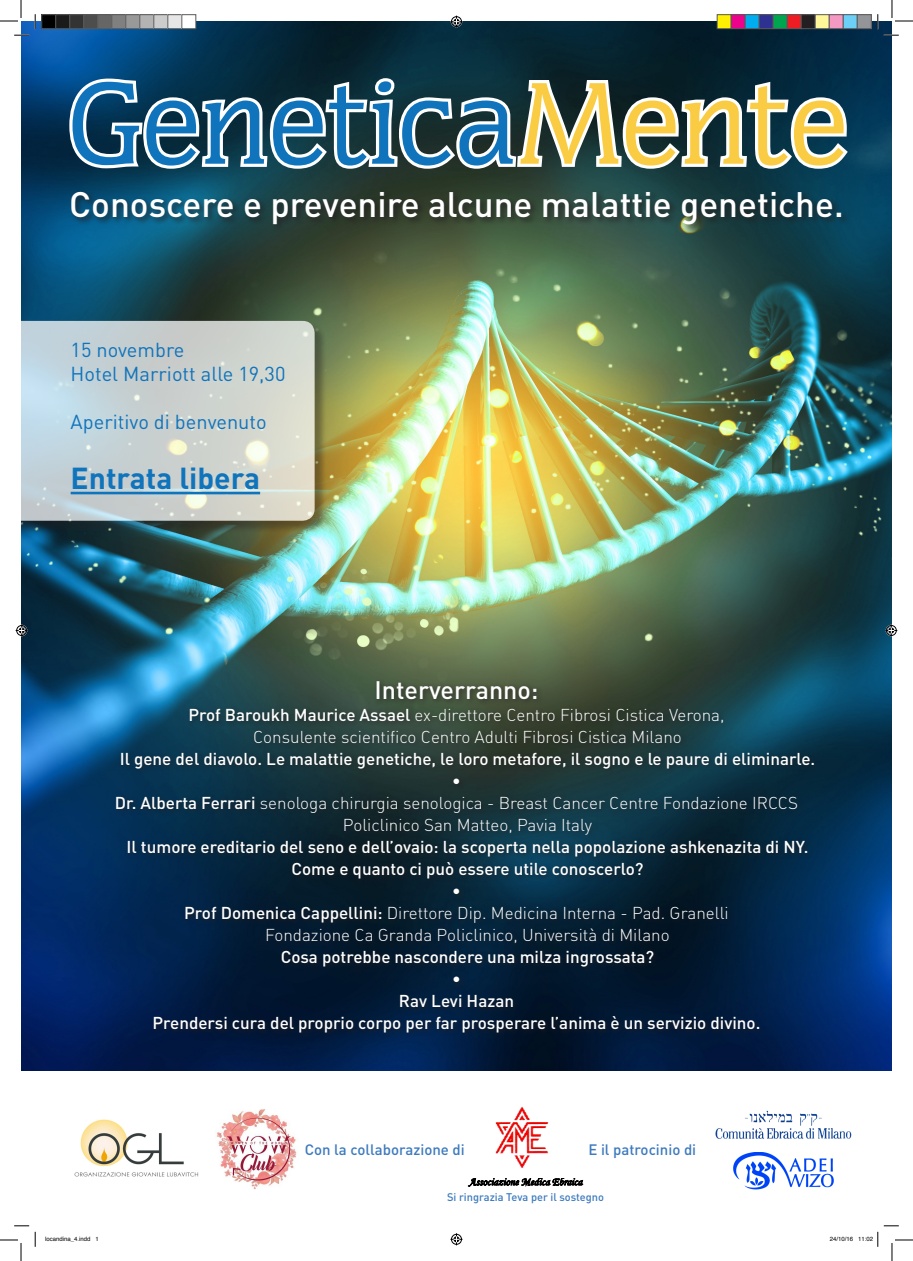
<style>
.page{position:relative;width:913px;height:1261px;background:#fff}
.page>*{position:absolute;margin:0;border:0;box-sizing:border-box;transform-origin:0 0}
.t1{font:131.4px "Cg Congress";color:#1074bc}
.t2{font:500 35px "DIN";color:#fff}
.t3{font:700 30px "DIN";color:#1074bc}
.t4{font:500 25px "DIN";color:#fff}
.t5{font:20px "DIN";color:#1074bc}
.t6{font:17px "DIN Light Alternate";color:#fff}
.t7{font:500 17px "DIN";color:#fff}
.t8{font:500 15px "DIN";color:#3d7abe}
.t9{font:500 11px "DIN";color:#3d7abe}
.t10{font:6px "Helvetica";color:#000}
.s1{color:#facc44}
.s2{font-family:"DIN";font-weight:500}
</style>
<div class="page">
<img style="left:21px;top:21px;width:870px;height:1050px">
<svg style="left:468px;top:1178px;width:115px;height:9px"></svg>
<img style="left:495px;top:1106px;width:54px;height:62px">
<div style="left:113px;top:678px;width:707px;height:362px;background:#231f20;opacity:.75"></div>
<img style="left:217px;top:1109px;width:80px;height:80px">
<img style="left:74px;top:1119px;width:125px;height:58px">
<img style="left:715px;top:1110px;width:137px;height:29px">
<img style="left:733px;top:1153px;width:101px;height:36px">
<div style="left:21px;top:322px;width:306px;height:211px;background:#231f20;opacity:.5"></div>
<svg style="left:21px;top:321px;width:293px;height:200px;background:#cbd4d2"></svg>
<hr style="left:71px;top:492px;width:189px;height:2px;background:#1074bc">
<div style="left:69px;top:189px;width:780px;height:43px;background:#231f20;opacity:.75"></div>
<svg style="left:66px;top:48px;width:786px;height:136px"></svg>
<svg style="left:14px;top:35px;width:15px;height:1px"></svg>
<svg style="left:883px;top:35px;width:15px;height:1px"></svg>
<svg style="left:14px;top:1225px;width:15px;height:2px"></svg>
<svg style="left:35px;top:14px;width:1px;height:15px"></svg>
<svg style="left:35px;top:1232px;width:1px;height:15px"></svg>
<svg style="left:876px;top:14px;width:2px;height:15px"></svg>
<svg style="left:0;top:0;width:22px;height:22px"></svg>
<svg style="left:0;top:1239px;width:22px;height:22px"></svg>
<svg style="left:891px;top:0;width:21px;height:22px"></svg>
<svg style="left:450px;top:16px;width:12px;height:12px"></svg>
<svg style="left:450px;top:1233px;width:12px;height:12px"></svg>
<svg style="left:16px;top:624px;width:12px;height:12px"></svg>
<svg style="left:885px;top:624px;width:12px;height:12px"></svg>
<div style="left:42px;top:15px;width:14px;height:14px;background:#000"></div>
<div style="left:41px;top:14px;width:15px;height:15px;border:1px solid #595959"></div>
<div style="left:56px;top:15px;width:14px;height:14px;background:#1a1a1a"></div>
<div style="left:55px;top:14px;width:15px;height:15px;border:1px solid #595959"></div>
<div style="left:70px;top:15px;width:14px;height:14px;background:#333"></div>
<div style="left:69px;top:14px;width:15px;height:15px;border:1px solid #595959"></div>
<div style="left:84px;top:15px;width:14px;height:14px;background:#4d4d4d"></div>
<div style="left:83px;top:14px;width:15px;height:15px;border:1px solid #595959"></div>
<div style="left:98px;top:15px;width:14px;height:14px;background:#666"></div>
<div style="left:97px;top:14px;width:15px;height:15px;border:1px solid #595959"></div>
<div style="left:112px;top:15px;width:14px;height:14px;background:#808080"></div>
<div style="left:111px;top:14px;width:15px;height:15px;border:1px solid #595959"></div>
<div style="left:126px;top:15px;width:14px;height:14px;background:#999"></div>
<div style="left:125px;top:14px;width:15px;height:15px;border:1px solid #595959"></div>
<div style="left:140px;top:15px;width:14px;height:14px;background:#b3b3b3"></div>
<div style="left:139px;top:14px;width:15px;height:15px;border:1px solid #595959"></div>
<div style="left:154px;top:15px;width:14px;height:14px;background:#ccc"></div>
<div style="left:153px;top:14px;width:15px;height:15px;border:1px solid #595959"></div>
<div style="left:168px;top:15px;width:14px;height:14px;background:#e6e6e6"></div>
<div style="left:167px;top:14px;width:15px;height:15px;border:1px solid #595959"></div>
<div style="left:182px;top:15px;width:14px;height:14px;background:#fff"></div>
<div style="left:181px;top:14px;width:15px;height:15px;border:1px solid #595959"></div>
<div style="left:717px;top:15px;width:14px;height:14px;background:#fff101"></div>
<div style="left:716px;top:14px;width:15px;height:15px;border:1px solid #595959"></div>
<div style="left:731px;top:15px;width:14px;height:14px;background:#ed028c"></div>
<div style="left:730px;top:14px;width:15px;height:15px;border:1px solid #595959"></div>
<div style="left:745px;top:15px;width:14px;height:14px;background:#00aeef"></div>
<div style="left:744px;top:14px;width:15px;height:15px;border:1px solid #595959"></div>
<div style="left:759px;top:15px;width:14px;height:14px;background:#2e3092"></div>
<div style="left:758px;top:14px;width:15px;height:15px;border:1px solid #595959"></div>
<div style="left:773px;top:15px;width:14px;height:14px;background:#00a54f"></div>
<div style="left:772px;top:14px;width:15px;height:15px;border:1px solid #595959"></div>
<div style="left:787px;top:15px;width:14px;height:14px;background:#ee1d23"></div>
<div style="left:786px;top:14px;width:15px;height:15px;border:1px solid #595959"></div>
<div style="left:801px;top:15px;width:14px;height:14px;background:#231f20"></div>
<div style="left:800px;top:14px;width:15px;height:15px;border:1px solid #595959"></div>
<div style="left:815px;top:15px;width:14px;height:14px;background:#fff79a"></div>
<div style="left:814px;top:14px;width:15px;height:15px;border:1px solid #595959"></div>
<div style="left:829px;top:15px;width:14px;height:14px;background:#f499c2"></div>
<div style="left:828px;top:14px;width:15px;height:15px;border:1px solid #595959"></div>
<div style="left:843px;top:15px;width:14px;height:14px;background:#6bcff6"></div>
<div style="left:842px;top:14px;width:15px;height:15px;border:1px solid #595959"></div>
<div style="left:857px;top:15px;width:14px;height:14px;background:#939598"></div>
<div style="left:856px;top:14px;width:15px;height:15px;border:1px solid #595959"></div>
<svg style="left:877px;top:1225px;width:35px;height:36px"></svg>
<p class="t1" style="left:66px;top:39px;width:782px">Genetica<span class="s1">Mente</span></p>
<p class="t2" style="left:69px;top:182px;width:775px">Conoscere e prevenire alcune malattie genetiche.</p>
<p class="t5" style="left:71px;top:337px;width:115px">15 novembre</p>
<p class="t5" style="left:71px;top:361px;width:216px">Hotel Marriott alle 19,30</p>
<p class="t5" style="left:71px;top:409px;width:197px">Aperitivo di benvenuto</p>
<p class="t3" style="left:71px;top:459px;width:191px">Entrata libera</p>
<p class="t4" style="left:374px;top:674px;width:165px">Interverranno:</p>
<p class="t6" style="left:188px;top:705px;width:537px"><span class="s2">Prof Baroukh Maurice Assael</span> ex-direttore Centro Fibrosi Cistica Verona,</p>
<p class="t6" style="left:253px;top:727px;width:430px">Consulente scientifico Centro Adulti Fibrosi Cistica Milano</p>
<p class="t7" style="left:120px;top:748px;width:697px">Il gene del diavolo. Le malattie genetiche, le loro metafore, il sogno e le paure di eliminarle.</p>
<p class="t6" style="left:451px;top:771px;width:11px">•</p>
<p class="t6" style="left:115px;top:793px;width:684px"><span class="s2">Dr. Alberta Ferrari</span> senologa chirurgia senologica - Breast Cancer Centre Fondazione IRCCS</p>
<p class="t6" style="left:343px;top:815px;width:250px">Policlinico San Matteo, Pavia Italy</p>
<p class="t7" style="left:126px;top:836px;width:683px">Il tumore ereditario del seno e dell’ovaio: la scoperta nella popolazione ashkenazita di NY.</p>
<p class="t7" style="left:291px;top:858px;width:353px">Come e quanto ci può essere utile conoscerlo?</p>
<p class="t6" style="left:451px;top:881px;width:11px">•</p>
<p class="t6" style="left:184px;top:903px;width:545px"><span class="s2">Prof Domenica Cappellini:</span> Direttore Dip. Medicina Interna - Pad. Granelli</p>
<p class="t6" style="left:265px;top:925px;width:406px">Fondazione Ca Granda Policlinico, Università di Milano</p>
<p class="t7" style="left:280px;top:946px;width:375px">Cosa potrebbe nascondere una milza ingrossata?</p>
<p class="t7" style="left:452px;top:968px;width:10px">•</p>
<p class="t7" style="left:399px;top:990px;width:116px">Rav Levi Hazan</p>
<p class="t7" style="left:152px;top:1012px;width:609px">Prendersi cura del proprio corpo per far prosperare l’anima è un servizio divino.</p>
<p class="t8" style="left:304px;top:1140px;width:161px">Con la collaborazione di</p>
<p class="t9" style="left:447px;top:1190px;width:158px">Si ringrazia Teva per il sostegno</p>
<p class="t8" style="left:588px;top:1140px;width:109px">E il patrocinio di</p>
<p class="t10" style="left:45px;top:1234px;width:55px">locandina_4.indd 1</p>
<p class="t10" style="left:829px;top:1234px;width:45px">24/10/16 11:02</p>
</div>
